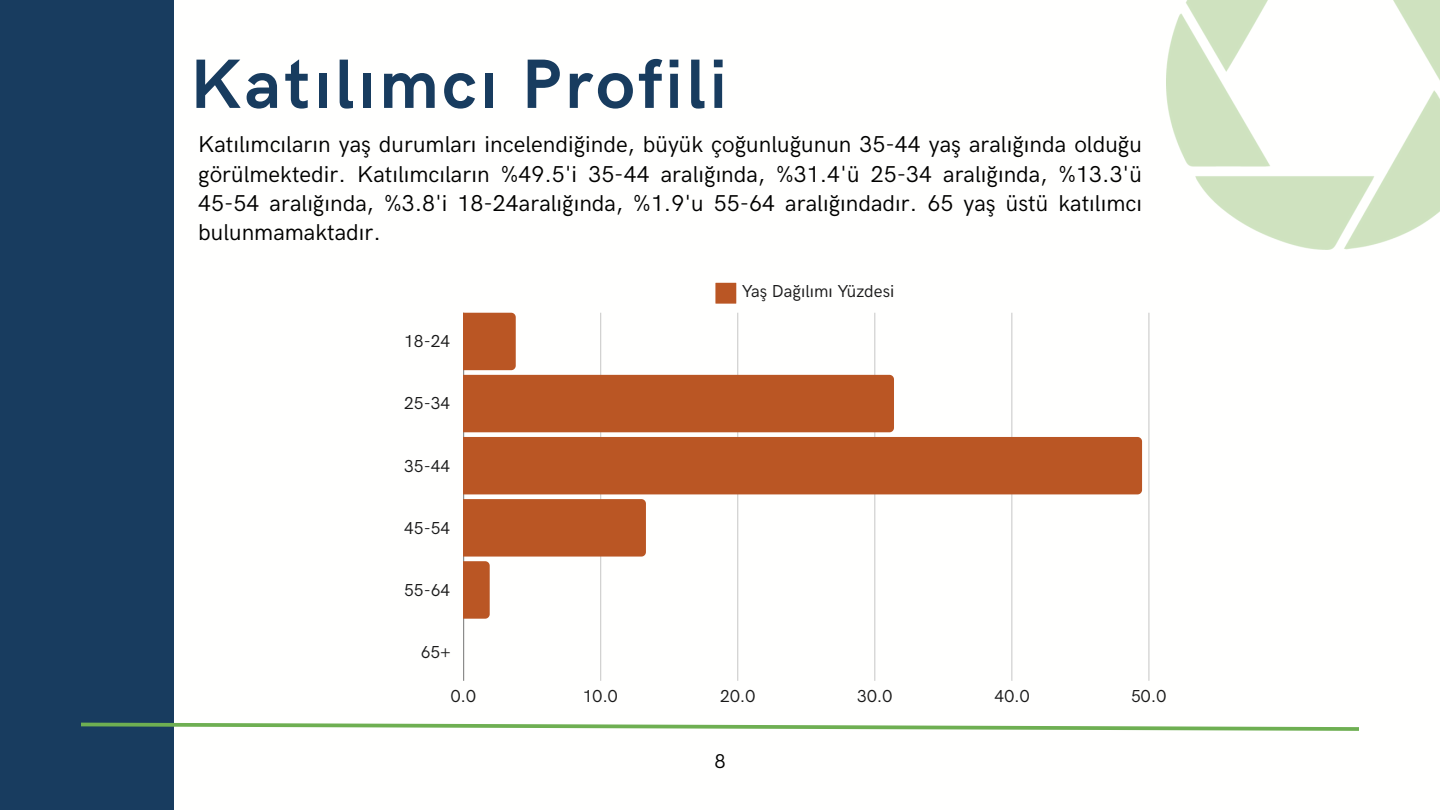
<style>
.page{position:relative;width:1440px;height:810px;background:#fff}
.page>*{position:absolute;margin:0;border:0;box-sizing:border-box;transform-origin:0 0}
.t1{font:700 70px "HK Grotesk";letter-spacing:.05em;color:#183c5f}
.t2{font:23px/29.2px "HK Grotesk";color:#000;text-align:justify}
.t3{font:20px "HK Grotesk";color:#000}
.t4{font:17.4px "HK Grotesk";color:#191919}
</style>
<div class="page">
<div style="left:0;top:0;width:174px;height:810px;background:#183c5f"></div>
<svg style="left:715px;top:283px;width:21px;height:21px"></svg>
<hr style="left:463px;top:313px;width:1px;height:368px;background:#191919;opacity:.6">
<hr style="left:600px;top:313px;width:1px;height:368px;background:#d2d2d1">
<hr style="left:738px;top:313px;width:1px;height:368px;background:#efefee">
<hr style="left:875px;top:313px;width:1px;height:368px;background:#ececec">
<hr style="left:1012px;top:313px;width:1px;height:368px;background:#eaeae9">
<hr style="left:1149px;top:313px;width:1px;height:368px;background:#e6e6e5">
<svg style="left:464px;top:313px;width:678px;height:306px"></svg>
<svg style="left:81px;top:722px;width:1278px;height:9px"></svg>
<img style="left:1166px;top:0;width:274px;height:249px">
<h1 class="t1" style="left:190px;top:45px;width:529px">Katılımcı Profili</h1>
<p class="t2" style="left:198px;top:131px;width:945px">Katılımcıların yaş durumları i ncelendiği nde, büyük çoğunluğunun 35-44 yaş aralığında olduğu görülmektedir. Katılımcıların %49.5'i 35-44 aralığında, %31.4'ü 25-34 aralığında, %13.3'ü 45-54 aralığında, %3.8'i 18-24aralığında, %1.9'u 55-64 aralığındadır. 65 yaş üstü katılımcı bulunmamaktadır.</p>
<p class="t4" style="left:404px;top:332px;width:48px">18-24</p>
<p class="t4" style="left:404px;top:394px;width:48px">25-34</p>
<p class="t4" style="left:404px;top:456px;width:48px">35-44</p>
<p class="t4" style="left:404px;top:518px;width:48px">45-54</p>
<p class="t4" style="left:404px;top:580px;width:48px">55-64</p>
<p class="t4" style="left:421px;top:642px;width:32px">65+</p>
<p class="t4" style="left:742px;top:281px;width:151px">Yaş Dağılımı Yüzdesi</p>
<p class="t4" style="left:451px;top:687px;width:27px">0.0</p>
<p class="t4" style="left:583px;top:687px;width:36px">10.0</p>
<p class="t4" style="left:720px;top:687px;width:36px">20.0</p>
<p class="t4" style="left:857px;top:687px;width:36px">30.0</p>
<p class="t4" style="left:995px;top:687px;width:36px">40.0</p>
<p class="t4" style="left:1131px;top:687px;width:36px">50.0</p>
<p class="t3" style="left:714px;top:750px;width:13px">8</p>
</div>
